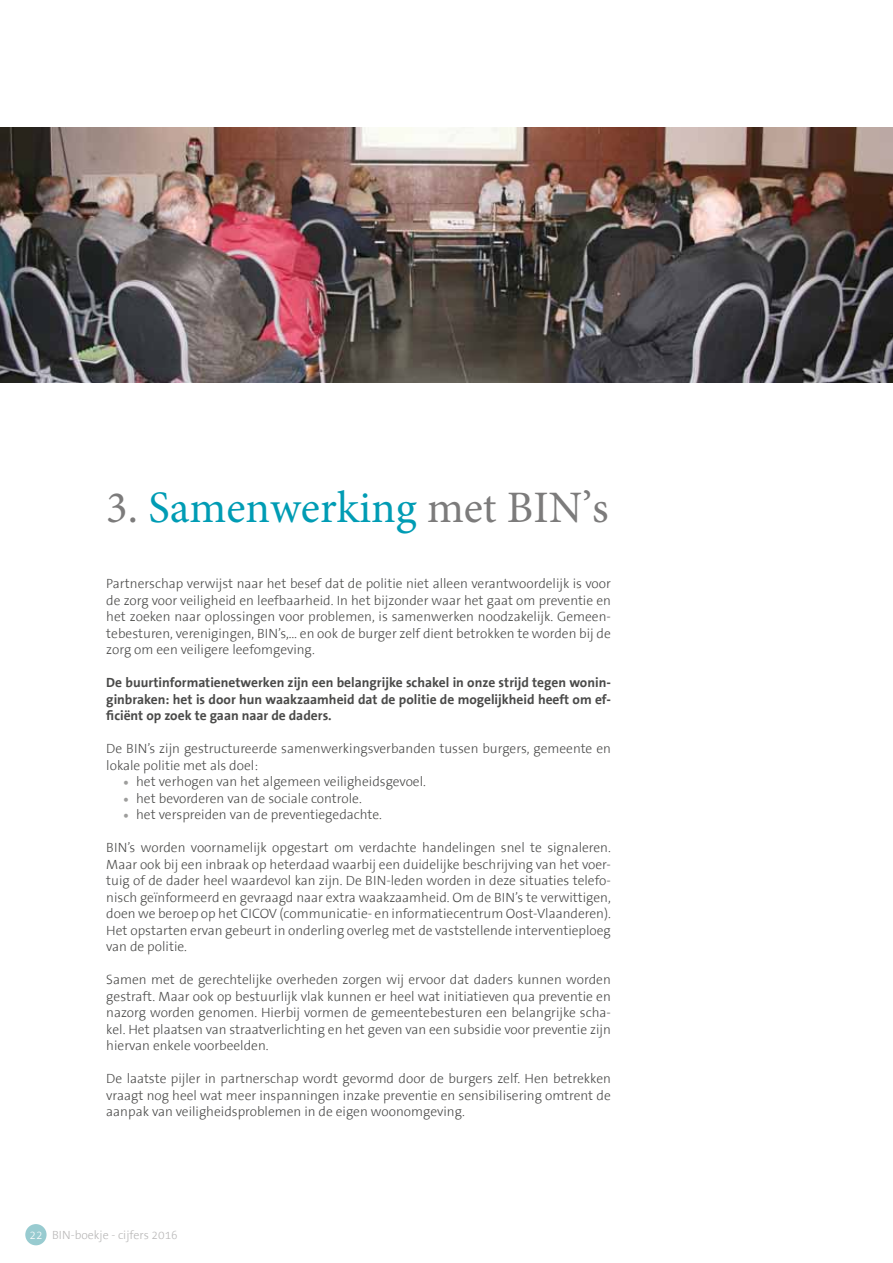
<style>
.page{position:relative;width:893px;height:1263px;background:#fff}
.page>*{position:absolute;margin:0;border:0;box-sizing:border-box;transform-origin:0 0}
.t1{font:45px "Minion Pro";color:#009cb4}
.t2{font:300 13.5px/16.5px "The Sans TTB3";color:#4a4a49;text-align:justify}
.t3{font:700 13.5px/16.5px "The Sans TTB7";color:#4a4a49;text-align:justify}
.t4{font:300 12px "The Sans TTB3";color:#b8b7b7}
.s1{color:#7c7b7b}
.s2{font-family:"Minion Pro";font-weight:500;font-size:15px;color:#9d9d9c}
.s3{color:#fff}
</style>
<div class="page">
<div style="left:25px;top:1224px;width:22px;height:21px;background:#98cbd0;border-radius:50%"></div>
<img style="left:0;top:128px;width:893px;height:255px">
<h1 class="t1" style="left:106px;top:477px;width:504px"><span class="s1">3.</span> Samenwerking <span class="s1">met BIN’s</span></h1>
<p class="t2" style="left:106px;top:576px;width:506px">Partnerschap verwijst naar het besef dat de politie niet alleen verantwoordelijk is voor de zorg voor veiligheid en leefbaarheid. In het bijzonder waar het gaat om preventie en het zoeken naar oplossingen voor problemen, is samenwerken noodzakelijk. Gemeen&shy;tebesturen, verenigingen, BIN’s,… en ook de burger zelf dient betrokken te worden bij de zorg om een veiligere leefomgeving.</p>
<p class="t3" style="left:106px;top:675px;width:506px">De buurtinformatienetwerken zijn een belangrijke schakel in onze strijd tegen wonin&shy;ginbraken: het is door hun waakzaamheid dat de politie de mogelijkheid heeft om ef&shy;ficiënt op zoek te gaan naar de daders.</p>
<p class="t2" style="left:106px;top:741px;width:506px">De BIN’s zijn gestructureerde samenwerkingsverbanden tussen burgers, gemeente en lokale politie met als doel:</p>
<p class="t2" style="left:123px;top:774px;width:304px"><span class="s2">•</span> het verhogen van het algemeen veiligheidsgevoel.</p>
<p class="t2" style="left:123px;top:791px;width:240px"><span class="s2">•</span> het bevorderen van de sociale controle.</p>
<p class="t2" style="left:123px;top:807px;width:260px"><span class="s2">•</span> het verspreiden van de preventiegedachte.</p>
<p class="t2" style="left:106px;top:840px;width:506px">BIN’s worden voornamelijk opgestart om verdachte handelingen snel te signaleren.<br>Maar ook bij een inbraak op heterdaad waarbij een duidelijke beschrijving van het voer&shy;tuig of de dader heel waardevol kan zijn. De BIN-leden worden in deze situaties telefo&shy;nisch geïnformeerd en gevraagd naar extra waakzaamheid. Om de BIN’s te verwittigen, doen we beroep op het CICOV (communicatie- en informatiecentrum Oost-Vlaanderen).<br>Het opstarten ervan gebeurt in onderling overleg met de vaststellende interventieploeg van de politie.</p>
<p class="t2" style="left:106px;top:972px;width:506px">Samen met de gerechtelijke overheden zorgen wij ervoor dat daders kunnen worden gestraft. Maar ook op bestuurlijk vlak kunnen er heel wat initiatieven qua preventie en nazorg worden genomen. Hierbij vormen de gemeentebesturen een belangrijke scha&shy;kel. Het plaatsen van straatverlichting en het geven van een subsidie voor preventie zijn hiervan enkele voorbeelden.</p>
<p class="t2" style="left:106px;top:1071px;width:506px">De laatste pijler in partnerschap wordt gevormd door de burgers zelf. Hen betrekken vraagt nog heel wat meer inspanningen inzake preventie en sensibilisering omtrent de aanpak van veiligheidsproblemen in de eigen woonomgeving.</p>
<p class="t4" style="left:30px;top:1229px;width:150px"><span class="s3">22</span> BIN-boekje - cijfers 2016</p>
</div>
